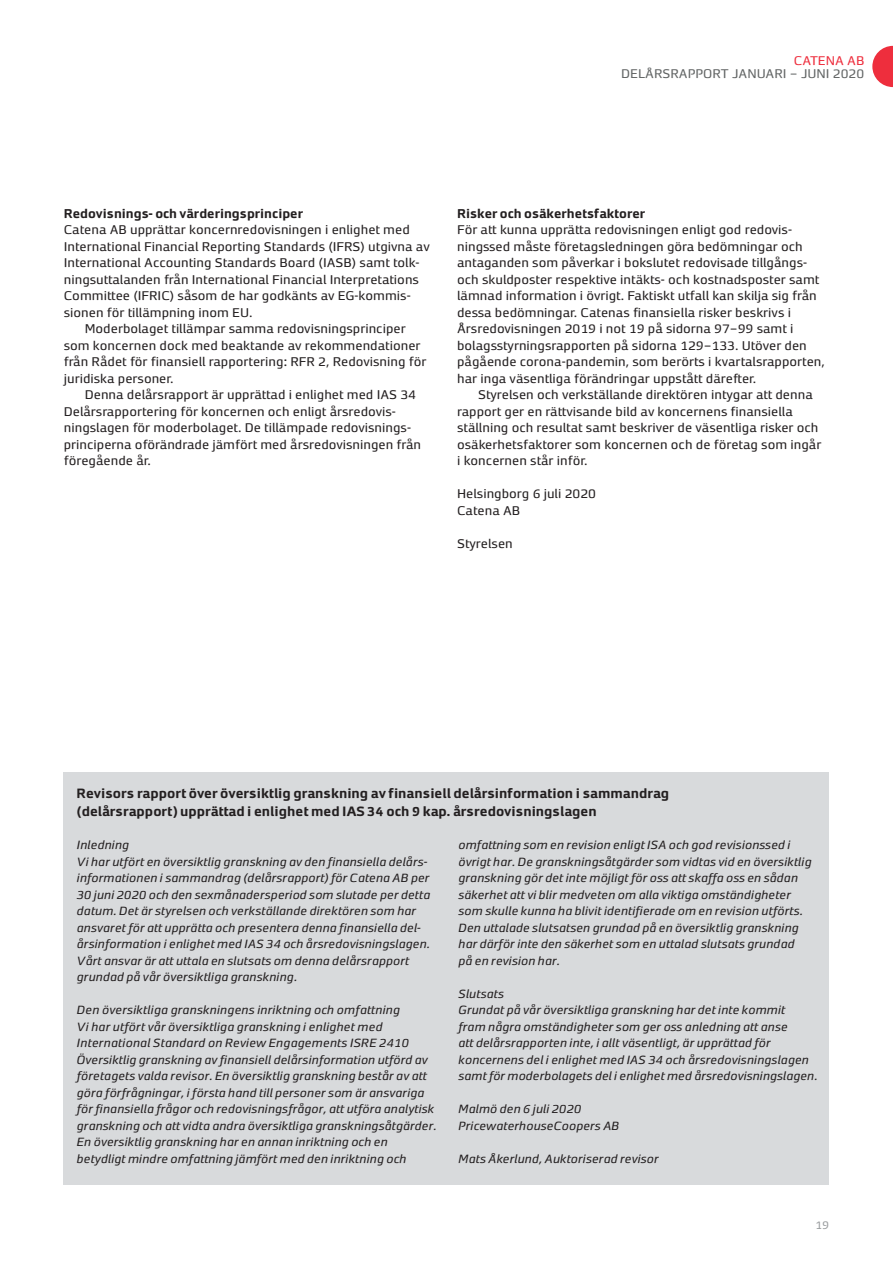
<style>
.page{position:relative;width:893px;height:1263px;background:#fff}
.page>*{position:absolute;margin:0;border:0;box-sizing:border-box;transform-origin:0 0}
.t1{font:700 14.25px/18px "Hall";color:#231f20}
.Brödtext{font:13.5px/16.5px "Hall";color:#231f20}
.Indrag_Bröd{font:13.5px/16.5px "Hall";color:#231f20}
.Mellis_1{font:700 13.5px "Hall";color:#231f20}
.t2{font:13.5px "Hall";color:#626565}
.t3{font:13.5px "Hall";color:#ee2e3d}
.t4{font:italic 12.75px/16.5px "Hall";color:#231f20}
.t5{font:12px "Hall";color:#999c9e}
</style>
<div class="page">
<svg style="left:872px;top:46px;width:21px;height:41px"></svg>
<div style="left:64px;top:772px;width:765px;height:412px;background:#d8dadc"></div>
<p class="t3" style="left:794px;top:53px;width:72px">CATENA AB</p>
<p class="t2" style="left:621px;top:67px;width:244px">DELÅRSRAPPORT JANUARI – JUNI 2020</p>
<p class="Mellis_1" style="left:64px;top:206px;width:241px">Redovisnings- och värderingsprinciper</p>
<p class="Brödtext" style="left:64px;top:221px;width:367px">Catena AB upprättar koncernredovisningen i enlighet med International Financial Reporting Standards (IFRS) utgivna av International Accounting Standards Board (IASB) samt tolk&shy;ningsuttalanden från International Financial Interpretations Committee (IFRIC) såsom de har godkänts av EG-kommis&shy;sionen för tillämpning inom EU.</p>
<p class="Indrag_Bröd" style="left:64px;top:320px;width:364px;text-indent:21px">Moderbolaget tillämpar samma redovisningsprinciper som koncernen dock med beaktande av rekommendationer från Rådet för finansiell rapportering: RFR 2, Redovisning för juridiska personer.</p>
<p class="Indrag_Bröd" style="left:64px;top:386px;width:359px;text-indent:21px">Denna delårsrapport är upprättad i enlighet med IAS 34<br>Delårsrapportering för koncernen och enligt årsredovis&shy;ningslagen för moderbolaget. De tillämpade redovisnings&shy;principerna oförändrade jämfört med årsredovisningen från föregående år.</p>
<p class="Mellis_1" style="left:457px;top:206px;width:190px">Risker och osäkerhetsfaktorer</p>
<p class="Brödtext" style="left:457px;top:221px;width:369px">För att kunna upprätta redovisningen enligt god redovis&shy;ningssed måste företagsledningen göra bedömningar och antaganden som påverkar i bokslutet redovisade tillgångs&shy;och skuldposter respektive intäkts- och kostnadsposter samt lämnad information i övrigt. Faktiskt utfall kan skilja sig från dessa bedömningar. Catenas finansiella risker beskrivs i Årsredovisningen 2019 i not 19 på sidorna 97–99 samt i bolagsstyrningsrapporten på sidorna 129–133. Utöver den pågående corona-pandemin, som berörts i kvartalsrapporten, har inga väsentliga förändringar uppstått därefter.</p>
<p class="Indrag_Bröd" style="left:457px;top:386px;width:366px;text-indent:21px">Styrelsen och verkställande direktören intygar att denna rapport ger en rättvisande bild av koncernens finansiella ställning och resultat samt beskriver de väsentliga risker och osäkerhetsfaktorer som koncernen och de företag som ingår i koncernen står inför.</p>
<p class="Brödtext" style="left:457px;top:485px;width:140px">Helsingborg 6 juli 2020</p>
<p class="Brödtext" style="left:457px;top:502px;width:65px">Catena AB</p>
<p class="Brödtext" style="left:457px;top:535px;width:57px">Styrelsen</p>
<p class="t1" style="left:77px;top:784px;width:594px">Revisors rapport över översiktlig granskning av finansiell delårsinformation i sammandrag (delårsrapport) upprättad i enlighet med IAS 34 och 9 kap. årsredovisningslagen</p>
<p class="t4" style="left:77px;top:837px;width:355px">Inledning<br>Vi har utfört en översiktlig granskning av den finansiella delårs&shy;informationen i sammandrag (delårsrapport) för Catena AB per 30 juni 2020 och den sexmånadersperiod som slutade per detta datum. Det är styrelsen och verk ställande direktören som har ansvaret för att upprätta och presentera denna finansiella del&shy;årsinformation i enlighet med IAS 34 och årsredovisningslagen.<br>Vårt ansvar är att uttala en slutsats om denna delårsrapport grundad på vår översiktliga granskning.</p>
<p class="t4" style="left:77px;top:1002px;width:361px">Den översiktliga granskningens inriktning och omfattning<br>Vi har utfört vår översiktliga granskning i enlighet med International Standard on Review Engagements ISRE 2410<br>Översiktlig granskning av finansiell delårsinformation utförd av företagets valda revisor. En översiktlig granskning består av att göra förfrågningar, i första hand till personer som är ansvariga för finansiella frågor och redovisningsfrågor, att utföra analytisk granskning och att vidta andra översiktliga granskningsåtgärder.<br>En översiktlig gransk ning har en annan inriktning och en betydligt mindre omfattning jämfört med den inriktning och</p>
<p class="t4" style="left:458px;top:837px;width:355px">omfattning som en revision enligt ISA och god revisionssed i övrigt har. De granskningsåtgärder som vidtas vid en översiktlig granskning gör det inte möjligt för oss att skaffa oss en sådan säkerhet att vi blir medveten om alla viktiga omständigheter som skulle kunna ha blivit identifierade om en revision utförts.<br>Den uttalade slutsatsen grundad på en översiktlig granskning har därför inte den säkerhet som en uttalad slutsats grundad på en revision har.</p>
<p class="t4" style="left:458px;top:985px;width:47px">Slutsats</p>
<p class="t4" style="left:458px;top:1001px;width:361px">Grundat på vår översiktliga granskning har det inte kommit<br>fram några omständigheter som ger oss anledning att anse<br>att delårsrapporten inte, i allt väsentligt, är upprättad för koncernens del i enlighet med IAS 34 och årsredovisningslagen samt för moderbolagets del i enlighet med årsredovisningslagen.</p>
<p class="t4" style="left:458px;top:1101px;width:124px">Malmö den 6 juli 2020</p>
<p class="t4" style="left:458px;top:1117px;width:162px">PricewaterhouseCoopers AB</p>
<p class="t4" style="left:458px;top:1150px;width:202px">Mats Åkerlund, Auktoriserad revisor</p>
<p class="t5" style="left:815px;top:1218px;width:15px">19</p>
</div>
